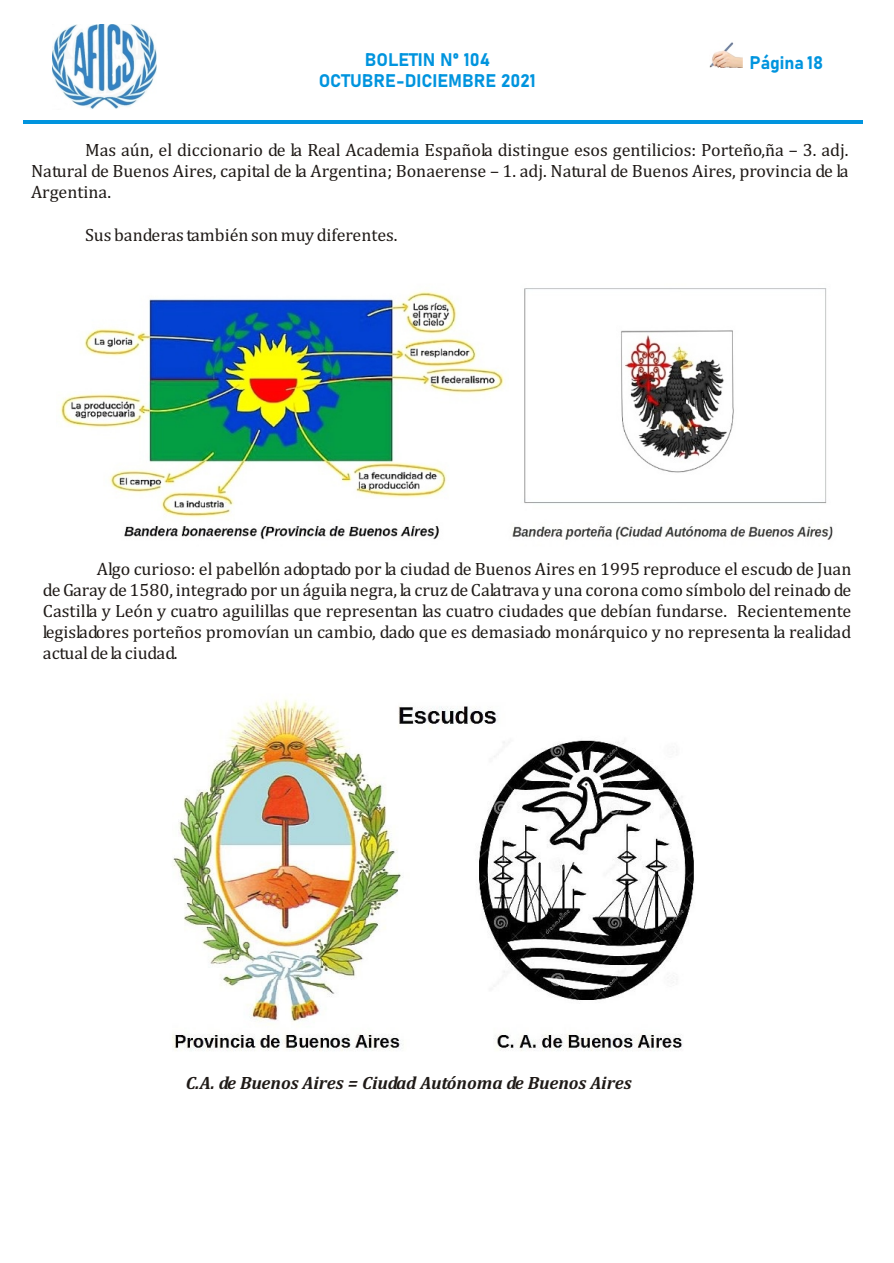
<style>
.page{position:relative;width:894px;height:1263px;background:#fff}
.page>*{position:absolute;margin:0;border:0;box-sizing:border-box;transform-origin:0 0}
.t1{font:18px/21.1px "Cambria";color:#1f1a17;text-align:justify}
.t2{font:italic 700 18px "Cambria";color:#1f1a17}
.t3{font:700 18px "Bahnschrift";color:#0094de}
</style>
<div class="page">
<hr style="left:23px;top:120px;width:840px;height:4px;background:#0094de">
<img style="left:709px;top:42px;width:33px;height:25px">
<img style="left:53px;top:24px;width:103px;height:85px">
<img style="left:59px;top:288px;width:774px;height:252px">
<img style="left:172px;top:699px;width:522px;height:352px">
<p class="t3" style="left:365px;top:51px;width:127px">BOLETIN Nº 104</p>
<p class="t3" style="left:749px;top:55px;width:75px">Página 18</p>
<p class="t3" style="left:319px;top:73px;width:219px">OCTUBRE-DICIEMBRE 2021</p>
<p class="t1" style="left:31px;top:141px;width:819px;text-indent:54px">Mas aún, el diccionario de la Real Academia Española distingue esos gentilicios: Porteño,ña – 3. adj.<br>Natural de Buenos Aires, capital de la Argentina; Bonaerense – 1. adj. Natural de Buenos Aires, provincia de la Argentina.</p>
<p class="t1" style="left:85px;top:225px;width:314px">Sus banderas también son muy diferentes.</p>
<p class="t1" style="left:43px;top:559px;width:810px;text-indent:54px">Algo curioso: el pabellón adoptado por la ciudad de Buenos Aires en 1995 reproduce el escudo de Juan de Garay de 1580, integrado por un águila negra, la cruz de Calatrava y una corona como símbolo del reinado de Castilla y León y cuatro aguilillas que representan las cuatro ciudades que debían fundarse. Recientemente legisladores porteños promovían un cambio, dado que es demasiado monárquico y no representa la realidad actual de la ciudad.</p>
<p class="t2" style="left:186px;top:1075px;width:447px">C.A. de Buenos Aires = Ciudad Autónoma de Buenos Aires</p>
</div>
